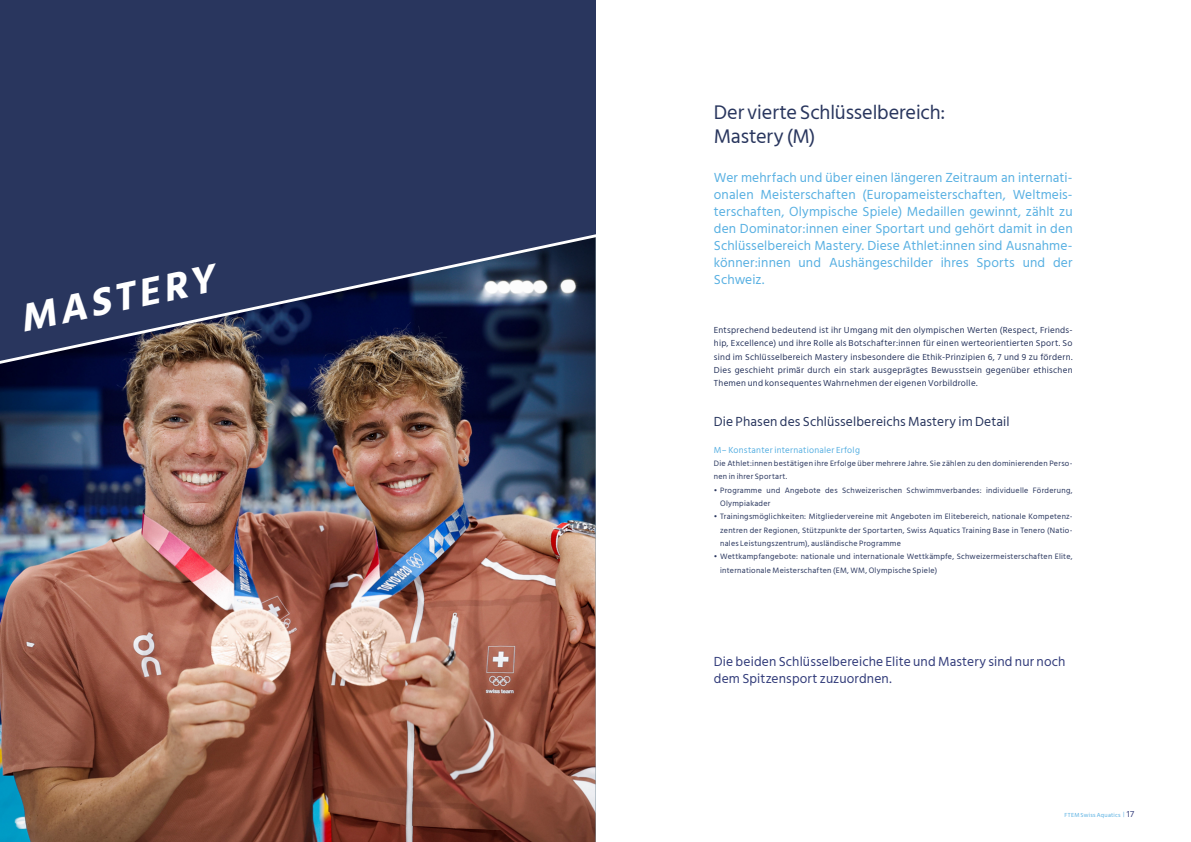
<style>
.page{position:relative;width:1191px;height:842px;background:#fff}
.page>*{position:absolute;margin:0;border:0;box-sizing:border-box;transform-origin:0 0}
.t1{font:italic 700 40px "Hind";color:#fff}
.t2{font:20.2px/24px "Hind";letter-spacing:-.01em;color:#29365e}
.t3{font:13.5px/17px "Hind";letter-spacing:.01em;color:#58b0e2;text-align:justify}
.t4{font:13.5px/17px "Hind";letter-spacing:.01em;color:#333d7b}
.t5{font:13.5px "Hind";letter-spacing:.01em;color:#29365e}
.t6{font:9px/13.3px "Hind";letter-spacing:.03em;color:#29365e;text-align:justify}
.t7{font:9px "Hind";letter-spacing:.03em;color:#58b0e2}
.t8{font:8px/13.3px "Hind";letter-spacing:.035em;color:#29365e}
.t9{font:6px "Hind";letter-spacing:.04em;color:#58b0e2}
.s1{font-size:9px;color:#333d7b}
</style>
<div class="page">
<div style="left:0;top:0;width:595px;height:842px;background:#29365e"></div>
<img style="left:0;top:234px;width:595px;height:608px">
<h1 class="t1" style="left:15px;top:296px;width:200px;rotate:-12deg">MASTERY</h1>
<h2 class="t2" style="left:714px;top:101px;width:233px">Der vierte Schlüsselbereich:<br>Mastery (M)</h2>
<p class="t3" style="left:714px;top:169px;width:360px">Wer mehrfach und über einen längeren Zeitraum an internati&shy;onalen Meisterschaften (Europameisterschaften, Weltmeis&shy;terschaften, Olympische Spiele) Medaillen gewinnt, zählt zu den Dominator:innen einer Sportart und gehört damit in den Schlüsselbereich Mastery. Diese Athlet:innen sind Ausnahme&shy;könner:innen und Aushängeschilder ihres Sports und der Schweiz.</p>
<p class="t6" style="left:714px;top:324px;width:360px">Entsprechend bedeutend ist ihr Umgang mit den olympischen Werten (Respect, Friends&shy;hip, Excellence) und ihre Rolle als Botschafter:innen für einen werteorientierten Sport. So sind im Schlüsselbereich Mastery insbesondere die Ethik-Prinzipien 6, 7 und 9 zu fördern.<br>Dies geschieht primär durch ein stark ausgeprägtes Bewusstsein gegenüber ethischen Themen und konsequentes Wahrnehmen der eigenen Vorbildrolle.</p>
<h3 class="t5" style="left:714px;top:413px;width:297px">Die Phasen des Schlüsselbereichs Mastery im Detail</h3>
<p class="t7" style="left:714px;top:444px;width:148px">M– Konstanter internationaler Erfolg</p>
<p class="t8" style="left:714px;top:457px;width:360px">Die Athlet:innen bestätigen ihre Erfolge über mehrere Jahre. Sie zählen zu den dominierenden Perso&shy;nen in ihrer Sportart.</p>
<p class="t8" style="left:720px;top:484px;width:354px;text-indent:-6px">• Programme und Angebote des Schweizerischen Schwimmverbandes: individuelle Förderung,<br>Olympiakader</p>
<p class="t8" style="left:720px;top:510px;width:354px;text-align:justify;text-indent:-6px">• Trainingsmöglichkeiten: Mitgliedervereine mit Angeboten im Elitebereich, nationale Kompetenz&shy;zentren der Regionen, Stützpunkte der Sportarten, Swiss Aquatics Training Base in Tenero (Natio&shy;nales Leistungszentrum), ausländische Programme</p>
<p class="t8" style="left:720px;top:550px;width:354px;text-indent:-6px">• Wettkampfangebote: nationale und internationale Wettkämpfe, Schweizermeisterschaften Elite, internationale Meisterschaften (EM, WM, Olympische Spiele)</p>
<h3 class="t4" style="left:714px;top:653px;width:353px">Die beiden Schlüsselbereiche Elite und Mastery sind nur noch dem Spitzensport zuzuordnen.</h3>
<p class="t9" style="left:1064px;top:811px;width:71px">FTEM Swiss Aquatics | <span class="s1">17</span></p>
</div>
